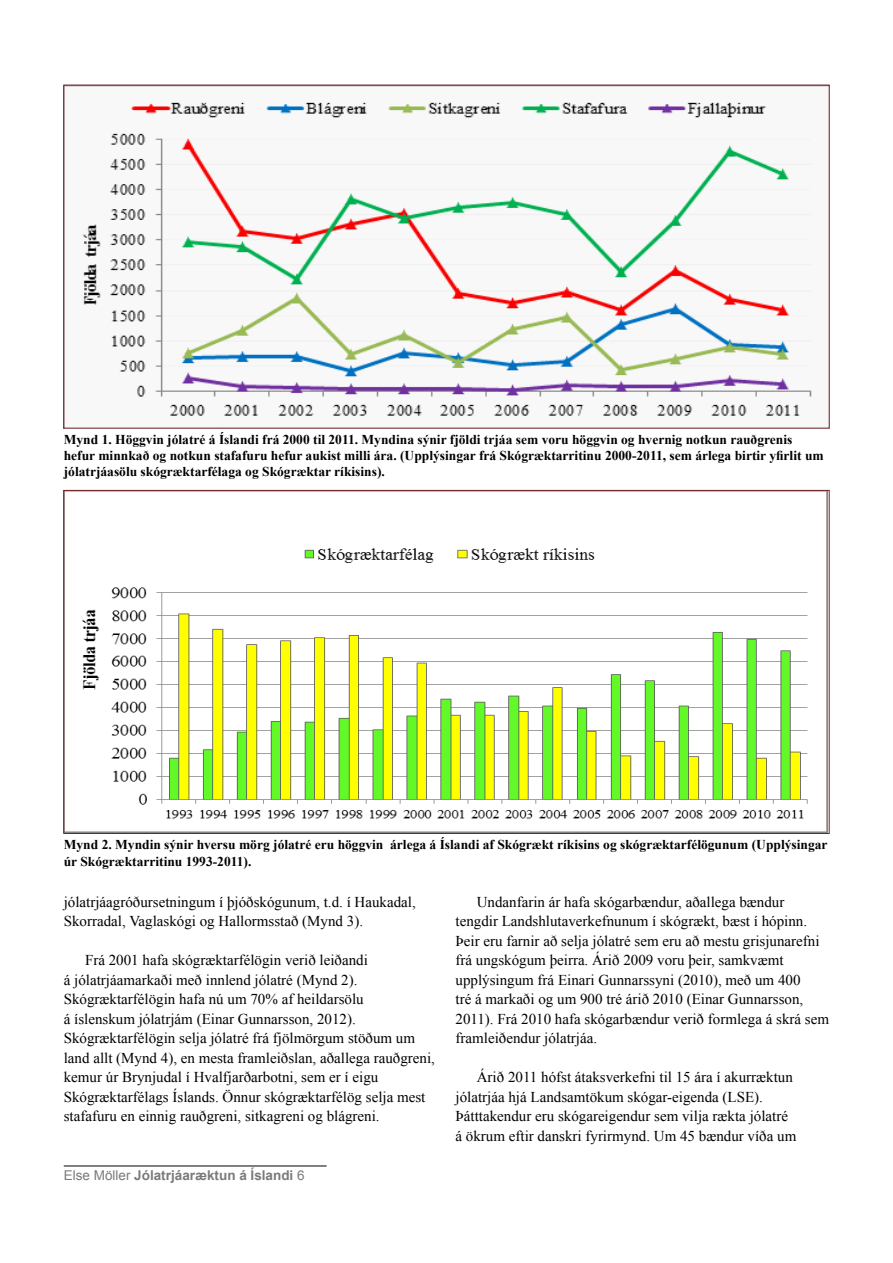
<style>
.page{position:relative;width:893px;height:1263px;background:#fff}
.page>*{position:absolute;margin:0;border:0;box-sizing:border-box;transform-origin:0 0}
.t1{font:15px/19.5px "Times New Roman";color:#000}
.t2{font:700 13.5px/16.2px "Times New Roman";color:#000}
.t3{font:700 13.5px "Arial";color:#797a7d}
.s1{font-weight:400}
</style>
<div class="page">
<img style="left:82px;top:102px;width:730px;height:314px">
<img style="left:65px;top:492px;width:763px;height:340px">
<hr style="left:64px;top:1166px;width:263px;height:1px;background:#000">
<p class="t2" style="left:64px;top:431px;width:761px">Mynd 1. Höggvin jólatré á Íslandi frá 2000 til 2011. Myndina sýnir fjöldi trjáa sem voru höggvin og hvernig notkun rauðgrenis hefur minnkað og notkun stafafuru hefur aukist milli ára. (Upplýsingar frá Skógræktarritinu 2000-2011, sem árlega birtir yfirlit um jólatrjáasölu skógræktarfélaga og Skógræktar ríkisins).</p>
<p class="t2" style="left:64px;top:836px;width:765px">Mynd 2. Myndin sýnir hversu mörg jólatré eru höggvin árlega á Íslandi af Skógrækt ríkisins og skógræktarfélögunum (Upplýsingar úr Skógræktarritinu 1993-2011).</p>
<p class="t1" style="left:64px;top:892px;width:354px">jólatrjáagróðursetningum í þjóðskógunum, t.d. í Haukadal,<br>Skorradal, Vaglaskógi og Hallormsstað (Mynd 3).</p>
<p class="t1" style="left:64px;top:950px;width:373px;text-indent:21px">Frá 2001 hafa skógræktarfélögin verið leiðandi<br>á jólatrjáamarkaði með innlend jólatré (Mynd 2).<br>Skógræktarfélögin hafa nú um 70% af heildarsölu<br>á íslenskum jólatrjám (Einar Gunnarsson, 2012).<br>Skógræktarfélögin selja jólatré frá fjölmörgum stöðum um land allt (Mynd 4), en mesta framleiðslan, aðallega rauðgreni, kemur úr Brynjudal í Hvalfjarðarbotni, sem er í eigu Skógræktarfélags Íslands. Önnur skógræktarfélög selja mest stafafuru en einnig rauðgreni, sitkagreni og blágreni.</p>
<p class="t3" style="left:64px;top:1166px;width:242px"><span class="s1">Else Möller</span> Jólatrjáaræktun á Íslandi <span class="s1">6</span></p>
<p class="t1" style="left:455px;top:892px;width:375px;text-indent:21px">Undanfarin ár hafa skógarbændur, aðallega bændur tengdir Landshlutaverkefnunum í skógrækt, bæst í hópinn.<br>Þeir eru farnir að selja jólatré sem eru að mestu grisjunarefni frá ungskógum þeirra. Árið 2009 voru þeir, samkvæmt upplýsingum frá Einari Gunnarssyni (2010), með um 400<br>tré á markaði og um 900 tré árið 2010 (Einar Gunnarsson, 2011). Frá 2010 hafa skógarbændur verið formlega á skrá sem framleiðendur jólatrjáa.</p>
<p class="t1" style="left:455px;top:1067px;width:342px;text-indent:21px">Árið 2011 hófst átaksverkefni til 15 ára í akurræktun jólatrjáa hjá Landsamtökum skógar-eigenda (LSE).<br>Þátttakendur eru skógareigendur sem vilja rækta jólatré á ökrum eftir danskri fyrirmynd. Um 45 bændur víða um</p>
</div>
